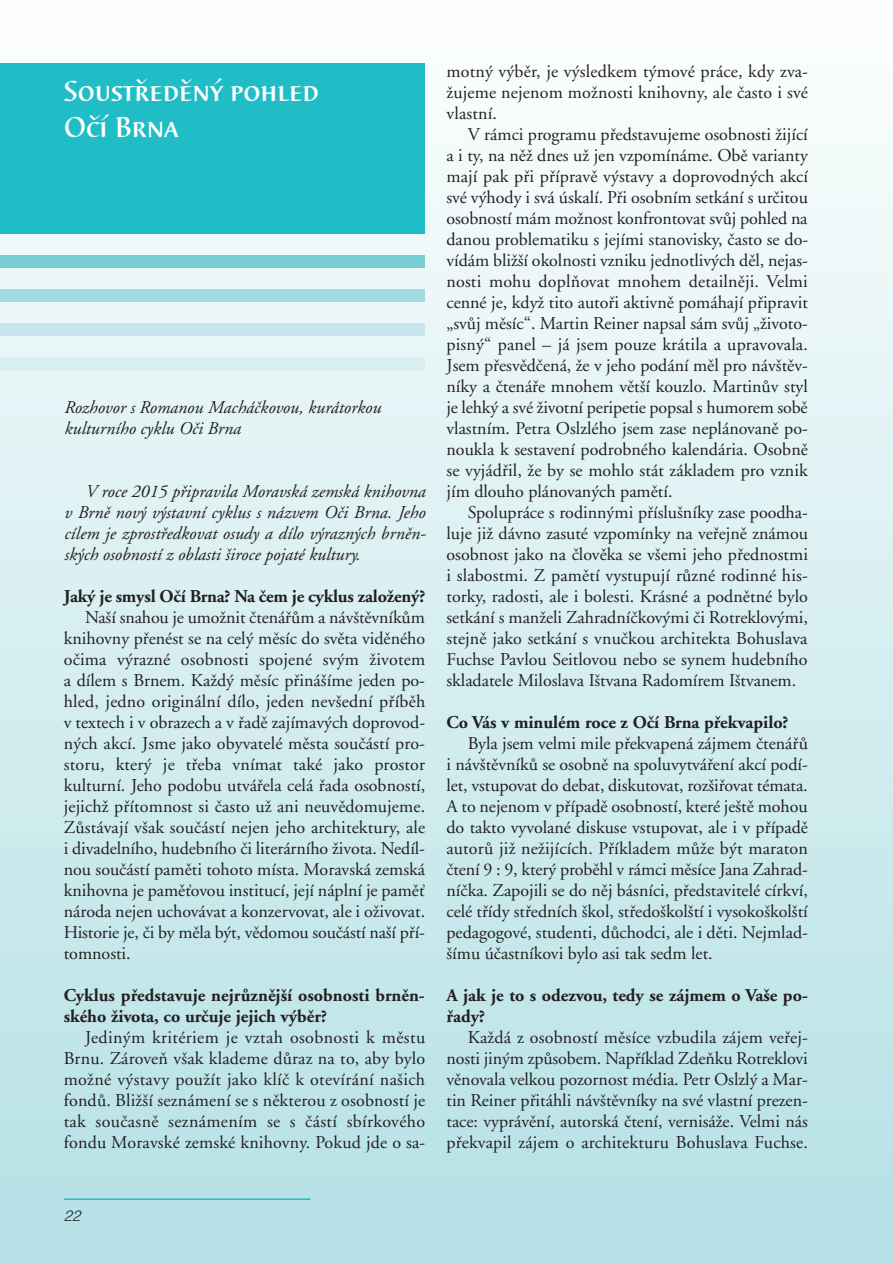
<style>
.page{position:relative;width:893px;height:1263px;background:#fff}
.page>*{position:absolute;margin:0;border:0;box-sizing:border-box;transform-origin:0 0}
.t1{font:500 30px/36px "Barbedor SCTCE";color:#fff}
.t2{font:18px/21px "Adobe Garamond CE";color:#231f20;text-align:justify}
.t3{font:italic 18px/21px "Adobe Garamond CE";color:#231f20;text-align:justify}
.t4{font:700 18px/21px "Adobe Garamond CE";color:#231f20}
.t5{font:italic 300 15px "Helvetica CE";color:#231f20}
</style>
<div class="page">
<img style="left:0;top:63px;width:893px;height:1200px">
<hr style="left:64px;top:1198px;width:246px;height:2px;background:#21bdc6">
<div style="left:0;top:64px;width:425px;height:170px;background:#21bdc6"></div>
<div style="left:0;top:255px;width:425px;height:13px;background:#79ced4"></div>
<div style="left:0;top:289px;width:425px;height:13px;background:#a1dadf"></div>
<div style="left:0;top:323px;width:425px;height:13px;background:#c5e7eb"></div>
<div style="left:0;top:357px;width:425px;height:13px;background:#d7eff1"></div>
<h1 class="t1" style="left:64px;top:72px;width:257px">Soustředěný pohled<br>Očí Brna</h1>
<p class="t3" style="left:64px;top:398px;width:319px;line-height:21.6px">Rozhovor s Romanou Macháãkovou, kurátorkou kulturního cyklu Oãi Brna</p>
<p class="t3" style="left:64px;top:482px;width:364px;text-indent:21px">V roce 2015 pfiipravila Moravská zemská knihovna v Brnû nov˘ v˘stavní cyklus s názvem Oãi Brna. Jeho cílem je zprostfiedkovat osudy a dílo v˘razn˘ch brnûn&shy;sk˘ch osobností z oblasti ‰iroce pojaté kultury.</p>
<p class="t4" style="left:64px;top:588px;width:363px">Jak˘ je smysl Oãí Brna? Na ãem je cyklus zaloÏen˘?</p>
<p class="t2" style="left:64px;top:609px;width:363px;text-indent:21px">Na‰í snahou je umoÏnit ãtenáfiÛm a náv‰tûvníkÛm knihovny pfienést se na cel˘ mûsíc do svûta vidûného oãima v˘razné osobnosti spojené sv˘m Ïivotem a dílem s Brnem. KaÏd˘ mûsíc pfiiná‰íme jeden po&shy;hled, jedno originální dílo, jeden nev‰ední pfiíbûh v textech i v obrazech a v fiadû zajímav˘ch doprovod&shy;n˘ch akcí. Jsme jako obyvatelé mûsta souãástí pro&shy;storu, kter˘ je tfieba vnímat také jako prostor kulturní. Jeho podobu utváfiela celá fiada osobností, jejichÏ pfiítomnost si ãasto uÏ ani neuvûdomujeme.<br>ZÛstávají v‰ak souãástí nejen jeho architektury, ale i divadelního, hudebního ãi literárního Ïivota. Nedíl&shy;nou souãástí pamûti tohoto místa. Moravská zemská knihovna je pamûÈovou institucí, její náplní je pamûÈ národa nejen uchovávat a konzervovat, ale i oÏivovat.<br>Historie je, ãi by mûla b˘t, vûdomou souãástí na‰í pfií&shy;tomnosti.</p>
<p class="t4" style="left:64px;top:987px;width:363px">Cyklus pfiedstavuje nejrÛznûj‰í osobnosti brnûn&shy;ského Ïivota, co urãuje jejich v˘bûr?</p>
<p class="t2" style="left:64px;top:1029px;width:363px;text-indent:21px">Jedin˘m kritériem je vztah osobnosti k mûstu Brnu. ZároveÀ v‰ak klademe dÛraz na to, aby bylo moÏné v˘stavy pouÏít jako klíã k otevírání na‰ich fondÛ. BliÏ‰í seznámení se s nûkterou z osobností je tak souãasnû seznámením se s ãástí sbírkového fondu Moravské zemské knihovny. Pokud jde o sa-</p>
<p class="t2" style="left:446px;top:63px;width:363px">motn˘ v˘bûr, je v˘sledkem t˘mové práce, kdy zva-Ïujeme nejenom moÏnosti knihovny, ale ãasto i své vlastní.</p>
<p class="t2" style="left:446px;top:126px;width:363px;text-indent:21px">V rámci programu pfiedstavujeme osobnosti Ïijící a i ty, na nûÏ dnes uÏ jen vzpomínáme. Obû varianty mají pak pfii pfiípravû v˘stavy a doprovodn˘ch akcí své v˘hody i svá úskalí. Pfii osobním setkání s urãitou osobností mám moÏnost konfrontovat svÛj pohled na danou problematiku s jejími stanovisky, ãasto se do&shy;vídám bliÏ‰í okolnosti vzniku jednotliv˘ch dûl, nejas&shy;nosti mohu doplÀovat mnohem detailnûji. Velmi cenné je, kdyÏ tito autofii aktivnû pomáhají pfiipravit „svÛj mûsíc“. Martin Reiner napsal sám svÛj „Ïivoto&shy;pisn˘“ panel – já jsem pouze krátila a upravovala.<br>Jsem pfiesvûdãená, Ïe v jeho podání mûl pro náv‰tûv&shy;níky a ãtenáfie mnohem vût‰í kouzlo. MartinÛv styl je lehk˘ a své Ïivotní peripetie popsal s humorem sobû vlastním. Petra Oslzlého jsem zase neplánovanû po&shy;noukla k sestavení podrobného kalendária. Osobnû se vyjádfiil, Ïe by se mohlo stát základem pro vznik jím dlouho plánovan˘ch pamûtí.</p>
<p class="t2" style="left:446px;top:504px;width:363px;text-indent:21px">Spolupráce s rodinn˘mi pfiíslu‰níky zase poodha&shy;luje jiÏ dávno zasuté vzpomínky na vefiejnû známou osobnost jako na ãlovûka se v‰emi jeho pfiednostmi i slabostmi. Z pamûtí vystupují rÛzné rodinné his&shy;torky, radosti, ale i bolesti. Krásné a podnûtné bylo setkání s manÏeli Zahradníãkov˘mi ãi Rotreklov˘mi, stejnû jako setkání s vnuãkou architekta Bohuslava Fuchse Pavlou Seitlovou nebo se synem hudebního skladatele Miloslava I‰tvana Radomírem I‰tvanem.</p>
<p class="t4" style="left:446px;top:714px;width:344px">Co Vás v minulém roce z Oãí Brna pfiekvapilo?</p>
<p class="t2" style="left:446px;top:735px;width:363px;text-indent:21px">Byla jsem velmi mile pfiekvapená zájmem ãtenáfiÛ i náv‰tûvníkÛ se osobnû na spoluvytváfiení akcí podí&shy;let, vstupovat do debat, diskutovat, roz‰ifiovat témata.<br>A to nejenom v pfiípadû osobností, které je‰tû mohou do takto vyvolané diskuse vstupovat, ale i v pfiípadû autorÛ jiÏ neÏijících. Pfiíkladem mÛÏe b˘t maraton ãtení 9 : 9, kter˘ probûhl v rámci mûsíce Jana Zahrad&shy;níãka. Zapojili se do nûj básníci, pfiedstavitelé církví, celé tfiídy stfiedních ‰kol, stfiedo‰kol‰tí i vysoko‰kol‰tí pedagogové, studenti, dÛchodci, ale i dûti. Nejmlad-‰ímu úãastníkovi bylo asi tak sedm let.</p>
<p class="t4" style="left:446px;top:987px;width:363px">A jak je to s odezvou, tedy se zájmem o Va‰e po&shy;fiady?</p>
<p class="t2" style="left:446px;top:1029px;width:363px;text-indent:21px">KaÏdá z osobností mûsíce vzbudila zájem vefiej&shy;nosti jin˘m zpÛsobem. Napfiíklad ZdeÀku Rotreklovi vûnovala velkou pozornost média. Petr Oslzl˘ a Mar&shy;tin Reiner pfiitáhli náv‰tûvníky na své vlastní prezen&shy;tace: vyprávûní, autorská ãtení, vernisáÏe. Velmi nás pfiekvapil zájem o architekturu Bohuslava Fuchse.</p>
<p class="t5" style="left:64px;top:1210px;width:18px">22</p>
</div>
